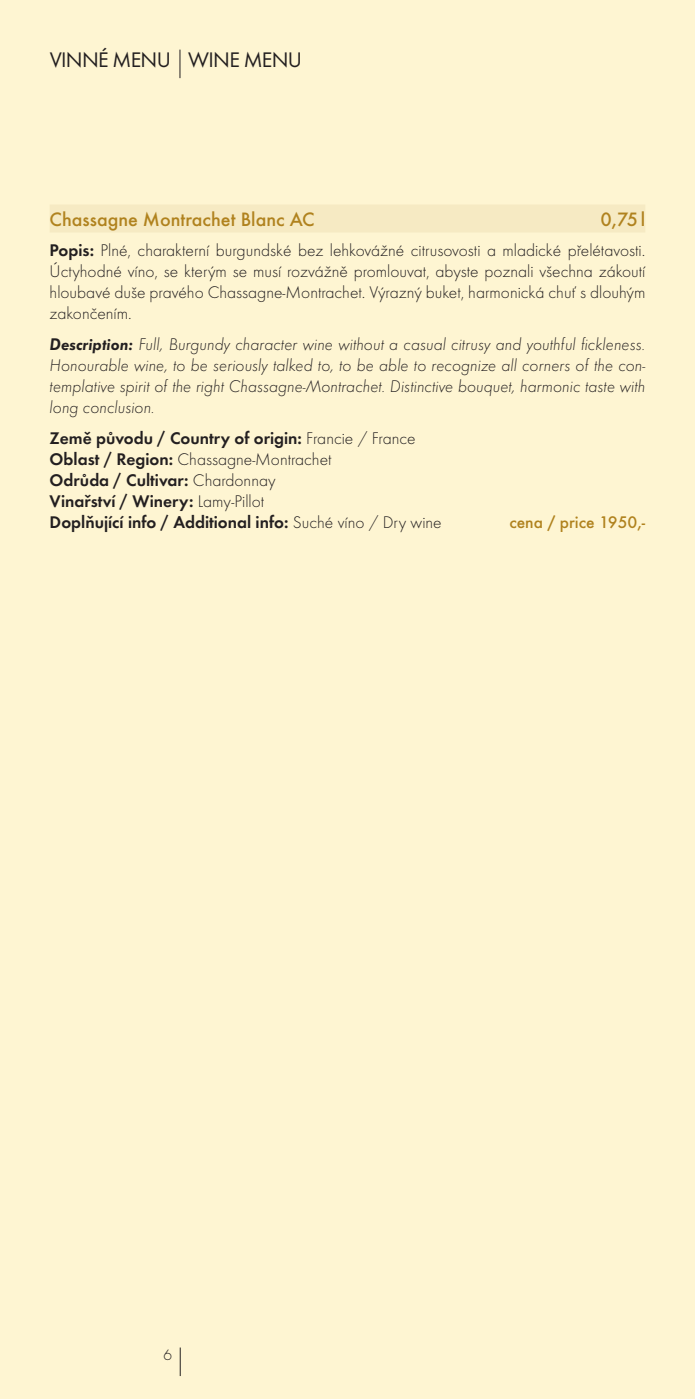
<style>
.page{position:relative;width:695px;height:1399px;background:#fff}
.page>*{position:absolute;margin:0;border:0;box-sizing:border-box;transform-origin:0 0}
.t1{font:21.88px "Futura TOT";letter-spacing:-.03em;color:#231f20}
._03_jmeno{font:500 20.12px "Futura TOT";color:#b0821e}
._01_zaklad{font:17.5px/21px "Futura TOT Ligh";color:#231f20;text-align:justify}
._01_zaklad-2{font:17.5px/21px "Futura TOT Ligh Obli";color:#231f20;text-align:justify}
._01_zaklad-3{font:600 17.5px "Futura TOT";color:#231f20}
._01_zaklad-4{font:500 17.5px "Futura TOT";color:#b0821e}
.t2{font:15.75px "Futura TOT Ligh";color:#231f20}
.s1{font-family:"Futura TOT";font-weight:600}
.s2{font-family:"Futura TOT Demi Obli"}
.s3{font-family:"Futura TOT Ligh";font-weight:400}
</style>
<div class="page">
<div style="left:0;top:0;width:694px;height:1399px;background:#fef5d2"></div>
<svg style="left:180px;top:50px;width:1px;height:28px"></svg>
<div style="left:50px;top:204px;width:595px;height:28px;background:#f6eac3"></div>
<svg style="left:180px;top:1347px;width:1px;height:29px"></svg>
<p class="t1" style="left:50px;top:46px;width:254px">VINNÉ MENU WINE MENU</p>
<p class="_03_jmeno" style="left:50px;top:207px;width:266px">Chassagne Montrachet Blanc AC</p>
<p class="_03_jmeno" style="left:600px;top:207px;width:46px">0,75l</p>
<p class="_01_zaklad" style="left:50px;top:240px;width:597px"><span class="s1">Popis:</span> Plné, charakterní burgundské bez lehkovážné citrusovosti a mladické přelétavosti.<br>Úctyhodné víno, se kterým se musí rozvážně promlouvat, abyste poznali všechna zákoutí hloubavé duše pravého Chassagne-Montrachet. Výrazný buket, harmonická chuť s dlouhým zakončením.</p>
<p class="_01_zaklad-2" style="left:50px;top:334px;width:597px"><span class="s2">Description:</span> Full, Burgundy character wine without a casual citrusy and youthful fickleness.<br>Honourable wine, to be seriously talked to, to be able to recognize all corners of the con&shy;templative spirit of the right Chassagne-Montrachet. Distinctive bouquet, harmonic taste with long conclusion.</p>
<p class="_01_zaklad-3" style="left:50px;top:428px;width:367px">Země původu / Country of origin: <span class="s3">Francie / France</span></p>
<p class="_01_zaklad" style="left:50px;top:449px;width:283px"><span class="s1">Oblast / Region:</span> Chassagne-Montrachet</p>
<p class="_01_zaklad-3" style="left:50px;top:470px;width:227px">Odrůda / Cultivar: <span class="s3">Chardonnay</span></p>
<p class="_01_zaklad-3" style="left:50px;top:491px;width:216px">Vinařství / Winery: <span class="s3">Lamy-Pillot</span></p>
<p class="_01_zaklad-3" style="left:50px;top:512px;width:393px">Doplňující info / Additional info: <span class="s3">Suché víno / Dry wine</span></p>
<p class="_01_zaklad-4" style="left:509px;top:512px;width:137px">cena / price 1950,-</p>
<p class="t2" style="left:163px;top:1346px;width:10px">6</p>
</div>
